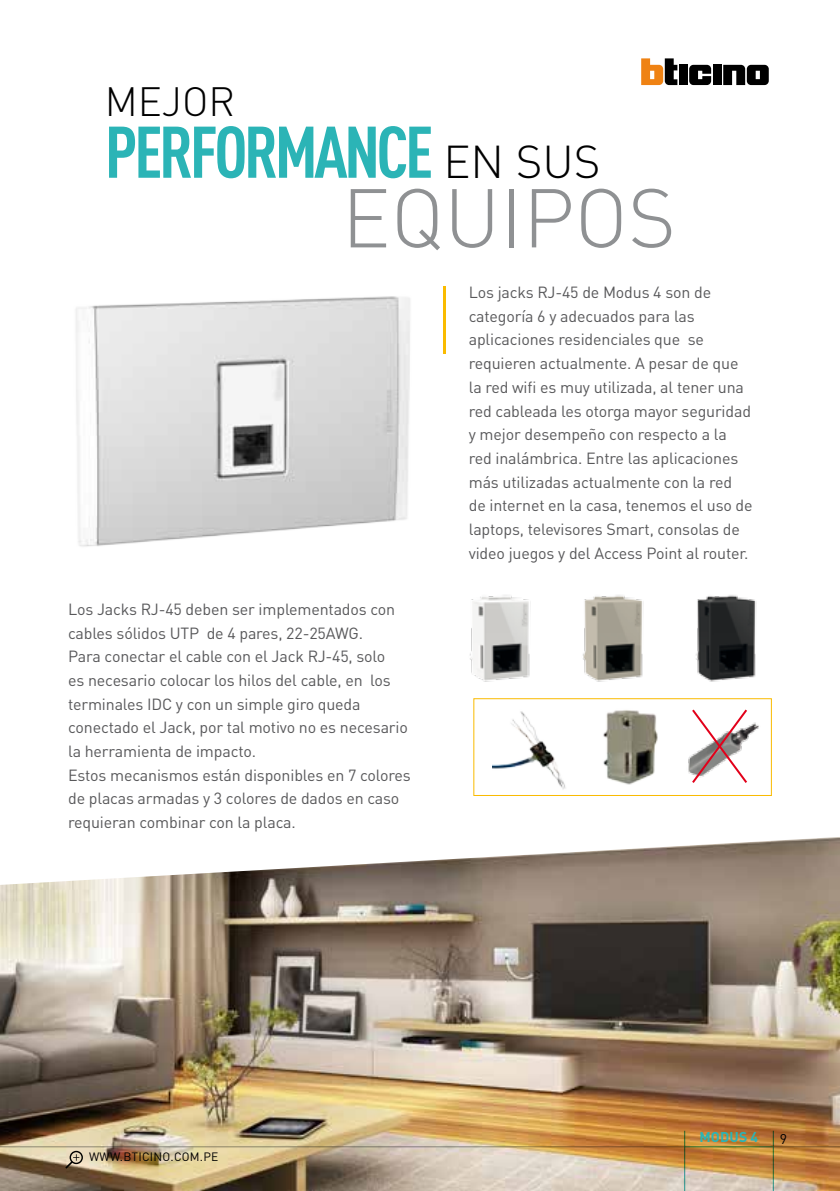
<style>
.page{position:relative;width:840px;height:1191px;background:#fff}
.page>*{position:absolute;margin:0;border:0;box-sizing:border-box;transform-origin:0 0}
.t1{font:300 81.8px "DIN Pro";color:#8f9193}
.t2{font:700 condensed 71.8px "DIN Pro";letter-spacing:-.05em;color:#2bb4b6}
.t3{font:300 40.4px "DIN Pro";color:#000}
.t4{font:16px/23.6px "DIN Pro";letter-spacing:-.01em;color:#58585a}
.t5{font:700 14px "DIN Pro";letter-spacing:.01em;color:#2bb4b6}
.t6{font:14px "DIN Pro";color:#000}
.t7{font:12px "DIN Pro";letter-spacing:.02em;color:#000}
.s1{font-weight:300;font-stretch:normal;font-size:45.4px;color:#000}
</style>
<div class="page">
<svg style="left:689px;top:65px;width:21px;height:20px"></svg>
<div style="left:712px;top:65px;width:9px;height:20px;background:#000"></div>
<div style="left:678px;top:65px;width:9px;height:20px;background:#000"></div>
<svg style="left:641px;top:58px;width:36px;height:27px"></svg>
<svg style="left:723px;top:65px;width:45px;height:20px"></svg>
<hr style="left:443px;top:286px;width:2px;height:68px;background:#fabb00">
<img style="left:76px;top:296px;width:334px;height:251px">
<img style="left:470px;top:595px;width:61px;height:87px">
<img style="left:583px;top:595px;width:61px;height:87px">
<img style="left:696px;top:595px;width:61px;height:87px">
<img style="left:0;top:837px;width:839px;height:354px">
<img style="left:603px;top:710px;width:55px;height:75px">
<img style="left:492px;top:711px;width:74px;height:78px">
<div style="left:473px;top:698px;width:298px;height:98px;border:1px solid #fabb00"></div>
<img style="left:688px;top:722px;width:71px;height:51px">
<svg style="left:689px;top:709px;width:59px;height:74px"></svg>
<hr style="left:0;top:1146px;width:683px;height:1px;background:#9c9e9f">
<svg style="left:73px;top:1154px;width:6px;height:6px"></svg>
<div style="left:70px;top:1150px;width:13px;height:14px;border:1px solid #000;border-radius:50%"></div>
<svg style="left:65px;top:1161px;width:7px;height:7px"></svg>
<hr style="left:683px;top:1130px;width:1px;height:61px;background:#2bb4b6">
<hr style="left:772px;top:1130px;width:1px;height:61px;background:#2bb4b6">
<hr style="left:684px;top:1146px;width:88px;height:1px;background:#2bb4b6">
<hr style="left:773px;top:1146px;width:66px;height:1px;background:#9c9e9f">
<h3 class="t3" style="left:105px;top:74px;width:132px">MEJOR</h3>
<h2 class="t2" style="left:105px;top:109px;width:497px">PERFORMANCE <span class="s1">EN SUS</span></h2>
<h1 class="t1" style="left:341px;top:162px;width:335px">EQUIPOS</h1>
<p class="t4" style="left:68px;top:596px;width:344px">Los Jacks RJ-45 deben ser implementados con cables sólidos UTP de 4 pares, 22-25AWG.<br>Para conectar el cable con el Jack RJ-45, solo<br>es necesario colocar los hilos del cable, en los terminales IDC y con un simple giro queda conectado el Jack, por tal motivo no es necesario la herramienta de impacto.<br>Estos mecanismos están disponibles en 7 colores de placas armadas y 3 colores de dados en caso requieran combinar con la placa.</p>
<p class="t4" style="left:468px;top:280px;width:285px">Los jacks RJ-45 de Modus 4 son de categoría 6 y adecuados para las aplicaciones residenciales que se requieren actualmente. A pesar de que la red wifi es muy utilizada, al tener una red cableada les otorga mayor seguridad y mejor desempeño con respecto a la red inalámbrica. Entre las aplicaciones más utilizadas actualmente con la red de internet en la casa, tenemos el uso de laptops, televisores Smart, consolas de video juegos y del Access Point al router.</p>
<p class="t7" style="left:89px;top:1149px;width:131px">WWW.BTICINO.COM.PE</p>
<p class="t5" style="left:699px;top:1127px;width:60px">MODUS 4</p>
<p class="t6" style="left:779px;top:1129px;width:9px">9</p>
</div>
